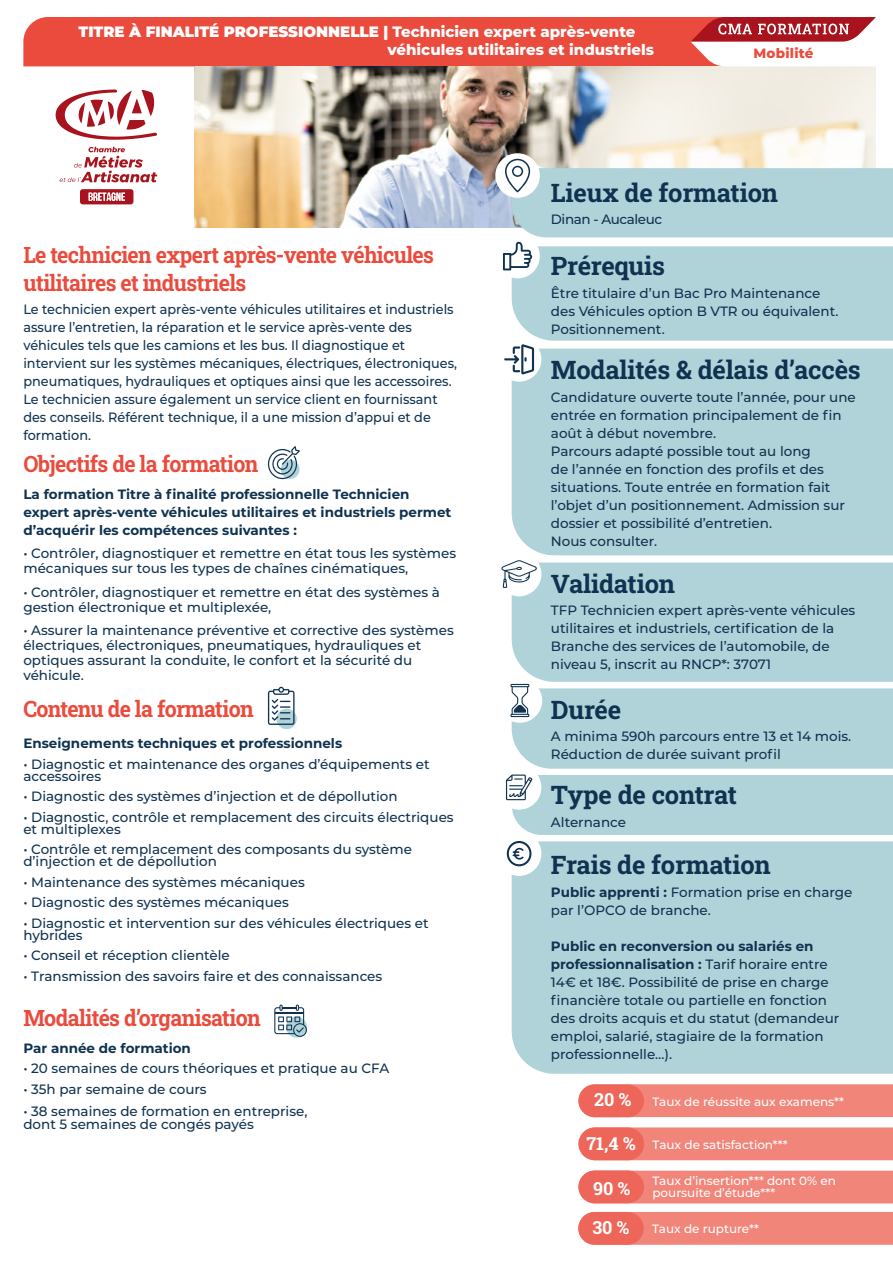
<style>
.page{position:relative;width:893px;height:1263px;background:#fff}
.page>*{position:absolute;margin:0;border:0;box-sizing:border-box;transform-origin:0 0}
.t1{font:700 25.5px "Roboto Slab";letter-spacing:-.01em;color:#0f3250}
.t2{font:700 22.5px/28.5px "Roboto Slab";letter-spacing:-.03em;color:#ea4b3c;scale:.95 1}
.t3{font:700 18px "Roboto Slab";color:#fff}
.t4{font:800 15px/18px "Montserrat";color:#fff}
.t5{font:500 13.5px/18px "Montserrat";color:#0f3250}
.t6{font:500 13.5px/18px "Montserrat";color:#0f3250;scale:.95 1}
.t7{font:700 13.5px/18px "Montserrat";color:#0f3250}
.t8{font:500 13.5px "Montserrat";letter-spacing:-.03em;color:#0f3250}
.t9{font:800 13.5px "Montserrat";letter-spacing:.02em;color:#ea4b3c}
.t10{font:500 12px "Montserrat";color:#fff}
.s1{font-weight:900}
.s2{font-weight:700}
</style>
<div class="page">
<svg style="left:56px;top:90px;width:101px;height:50px"></svg>
<svg style="left:59px;top:147px;width:98px;height:35px"></svg>
<svg style="left:80px;top:189px;width:53px;height:15px"></svg>
<div style="left:579px;top:1171px;width:314px;height:32px;background:#f1857a"></div>
<div style="left:578px;top:1170px;width:66px;height:33px;background:#ed6659;border-radius:16px"></div>
<div style="left:579px;top:1084px;width:314px;height:33px;background:#f1857a"></div>
<div style="left:578px;top:1084px;width:66px;height:33px;background:#ed6659;border-radius:16px"></div>
<div style="left:579px;top:1212px;width:314px;height:33px;background:#f1857a"></div>
<div style="left:578px;top:1212px;width:66px;height:33px;background:#ed6659;border-radius:16px"></div>
<img style="left:195px;top:66px;width:681px;height:161px">
<svg style="left:268px;top:446px;width:32px;height:33px"></svg>
<svg style="left:274px;top:1004px;width:33px;height:33px"></svg>
<svg style="left:276px;top:709px;width:21px;height:20px"></svg>
<svg style="left:268px;top:687px;width:26px;height:38px"></svg>
<div style="left:512px;top:563px;width:381px;height:119px;background:#b0d2d9"></div>
<div style="left:497px;top:552px;width:44px;height:44px;background:#fff;border-radius:50%"></div>
<svg style="left:501px;top:560px;width:36px;height:28px"></svg>
<div style="left:498px;top:678px;width:44px;height:45px;background:#fff;border-radius:50%"></div>
<svg style="left:506px;top:684px;width:387px;height:151px;background:#b7d5dc"></svg>
<div style="left:512px;top:841px;width:381px;height:233px;background:#b0d2d9"></div>
<div style="left:497px;top:831px;width:44px;height:45px;background:#fff;border-radius:50%"></div>
<svg style="left:507px;top:841px;width:24px;height:25px"></svg>
<div style="left:512px;top:375px;width:381px;height:180px;background:#b0d2d9"></div>
<div style="left:497px;top:337px;width:44px;height:45px;background:#fff;border-radius:50%"></div>
<div style="left:495px;top:153px;width:45px;height:45px;background:#fff;border-radius:50%"></div>
<svg style="left:503px;top:159px;width:390px;height:216px;background:#bbd7dd"></svg>
<svg style="left:23px;top:17px;width:853px;height:49px;background:#e75c51"></svg>
<div style="left:578px;top:1127px;width:315px;height:33px;background:#f1857a"></div>
<div style="left:579px;top:1127px;width:65px;height:33px;background:#ed6659;border-radius:16px"></div>
<p class="t4" style="left:387px;top:22px;width:268px;text-indent:-309px"><span class="s1">TITRE À FINALITÉ PROFESSIONNELLE |</span> Technicien expert après-vente véhicules utilitaires et industriels</p>
<p class="t9" style="left:753px;top:44px;width:62px">Mobilité</p>
<p class="t2" style="left:23px;top:240px;width:434px">Le technicien expert après-vente véhicules utilitaires et industriels</p>
<p class="t6" style="left:23px;top:299px;width:458px">Le technicien expert après-vente véhicules utilitaires et industriels assure l’entretien, la réparation et le service après-vente des véhicules tels que les camions et les bus. Il diagnostique et intervient sur les systèmes mécaniques, électriques, électroniques, pneumatiques, hydrauliques et optiques ainsi que les accessoires.<br>Le technicien assure également un service client en fournissant des conseils. Référent technique, il a une mission d’appui et de formation.</p>
<p class="t2" style="left:23px;top:449px;width:249px">Objectifs de la formation</p>
<p class="t7" style="left:23px;top:484px;width:430px">La formation Titre à finalité professionnelle Technicien expert après-vente véhicules utilitaires et industriels permet d’acquérir les compétences suivantes :</p>
<p class="t5" style="left:23px;top:545px;width:434px;line-height:15px">• Contrôler, diagnostiquer et remettre en état tous les systèmes mécaniques sur tous les types de chaînes cinématiques,</p>
<p class="t5" style="left:23px;top:584px;width:418px;line-height:15px">• Contrôler, diagnostiquer et remettre en état des systèmes à gestion électronique et multiplexée,</p>
<p class="t5" style="left:23px;top:622px;width:432px;line-height:15px">• Assurer la maintenance préventive et corrective des systèmes électriques, électroniques, pneumatiques, hydrauliques et optiques assurant la conduite, le confort et la sécurité du véhicule.</p>
<p class="t2" style="left:23px;top:694px;width:244px">Contenu de la formation</p>
<p class="t7" style="left:23px;top:734px;width:320px">Enseignements techniques et professionnels</p>
<p class="t5" style="left:23px;top:757px;width:408px;line-height:12px">• Diagnostic et maintenance des organes d’équipements et accessoires</p>
<p class="t5" style="left:23px;top:787px;width:376px">• Diagnostic des systèmes d’injection et de dépollution</p>
<p class="t5" style="left:23px;top:810px;width:432px;line-height:12px">• Diagnostic, contrôle et remplacement des circuits électriques et multiplexes</p>
<p class="t5" style="left:23px;top:843px;width:390px;line-height:12px">• Contrôle et remplacement des composants du système d’injection et de dépollution</p>
<p class="t5" style="left:23px;top:872px;width:283px">• Maintenance des systèmes mécaniques</p>
<p class="t5" style="left:23px;top:893px;width:267px">• Diagnostic des systèmes mécaniques</p>
<p class="t5" style="left:23px;top:916px;width:407px;line-height:12px">• Diagnostic et intervention sur des véhicules électriques et hybrides</p>
<p class="t5" style="left:23px;top:946px;width:208px">• Conseil et réception clientèle</p>
<p class="t5" style="left:23px;top:966px;width:360px">• Transmission des savoirs faire et des connaissances</p>
<p class="t2" style="left:23px;top:1003px;width:251px">Modalités d’organisation</p>
<p class="t7" style="left:23px;top:1038px;width:169px">Par année de formation</p>
<p class="t5" style="left:23px;top:1059px;width:367px">• 20 semaines de cours théoriques et pratique au CFA</p>
<p class="t5" style="left:23px;top:1079px;width:185px">• 35h par semaine de cours</p>
<p class="t5" style="left:23px;top:1104px;width:286px;line-height:13.5px">• 38 semaines de formation en entreprise, dont 5 semaines de congés payés</p>
<p class="t1" style="left:551px;top:175px;width:229px">Lieux de formation</p>
<p class="t8" style="left:551px;top:210px;width:113px">Dinan - Aucaleuc</p>
<p class="t1" style="left:551px;top:249px;width:116px">Prérequis</p>
<p class="t5" style="left:551px;top:284px;width:289px">Être titulaire d’un Bac Pro Maintenance des Véhicules option B VTR ou équivalent.<br>Positionnement.</p>
<p class="t1" style="left:551px;top:352px;width:311px">Modalités &amp; délais d’accès</p>
<p class="t5" style="left:551px;top:387px;width:306px">Candidature ouverte toute l’année, pour une entrée en formation principalement de fin août à début novembre.</p>
<p class="t5" style="left:551px;top:441px;width:296px">Parcours adapté possible tout au long<br>de l’année en fonction des profils et des situations. Toute entrée en formation fait l’objet d’un positionnement. Admission sur dossier et possibilité d’entretien.</p>
<p class="t5" style="left:551px;top:531px;width:108px">Nous consulter.</p>
<p class="t1" style="left:551px;top:566px;width:126px">Validation</p>
<p class="t5" style="left:551px;top:601px;width:306px">TFP Technicien expert après-vente véhicules utilitaires et industriels, certification de la Branche des services de l’automobile, de niveau 5, inscrit au RNCP*: 37071</p>
<p class="t1" style="left:551px;top:692px;width:72px">Durée</p>
<p class="t5" style="left:551px;top:727px;width:302px">A minima 590h parcours entre 13 et 14 mois.</p>
<p class="t5" style="left:551px;top:745px;width:231px">Réduction de durée suivant profil</p>
<p class="t1" style="left:551px;top:777px;width:188px">Type de contrat</p>
<p class="t5" style="left:551px;top:812px;width:77px">Alternance</p>
<p class="t1" style="left:551px;top:847px;width:221px">Frais de formation</p>
<p class="t5" style="left:551px;top:882px;width:303px"><span class="s2">Public apprenti :</span> Formation prise en charge par l’OPCO de branche.</p>
<p class="t5" style="left:551px;top:936px;width:290px"><span class="s2">Public en reconversion ou salariés en professionnalisation :</span> Tarif horaire entre 14€ et 18€. Possibilité de prise en charge financière totale ou partielle en fonction des droits acquis et du statut (demandeur emploi, salarié, stagiaire de la formation professionnelle…).</p>
<p class="t3" style="left:594px;top:1087px;width:39px">20 %</p>
<p class="t10" style="left:652px;top:1093px;width:193px">Taux de réussite aux examens**</p>
<p class="t3" style="left:586px;top:1131px;width:51px">71,4 %</p>
<p class="t10" style="left:653px;top:1136px;width:137px">Taux de satisfaction***</p>
<p class="t10" style="left:652px;top:1172px;width:185px">Taux d’insertion*** dont 0% en</p>
<p class="t3" style="left:593px;top:1176px;width:39px">90 %</p>
<p class="t10" style="left:652px;top:1184px;width:124px">poursuite d’étude***</p>
<p class="t3" style="left:592px;top:1215px;width:39px">30 %</p>
<p class="t10" style="left:652px;top:1221px;width:108px">Taux de rupture**</p>
</div>
